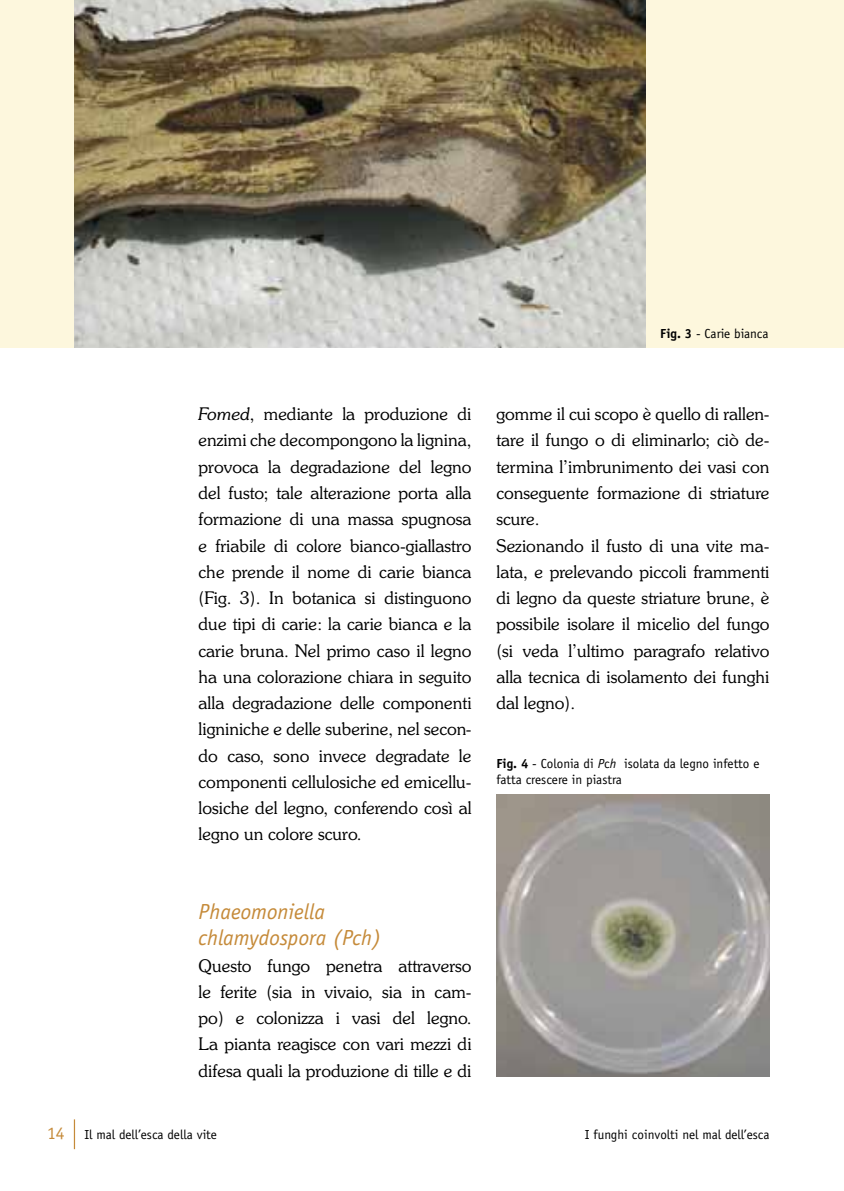
<style>
.page{position:relative;width:844px;height:1191px;background:#fff}
.page>*{position:absolute;margin:0;border:0;box-sizing:border-box;transform-origin:0 0}
.t1{font:italic 21.88px/26.2px "Officina Sans";color:#c58a39}
.t2{font:300 17.5px/26.2px "Souvenir IT Cby BT";color:#000;text-align:justify}
.t3{font:13.12px/15.8px "Officina Sans";color:#000}
.s1{font-weight:700}
.s2{font-style:italic}
.s3{font-size:17.5px;color:#c58a39}
</style>
<div class="page">
<hr style="left:74px;top:1119px;width:1px;height:30px;background:#c58a39">
<div style="left:0;top:0;width:843px;height:347px;background:#fdf7dd"></div>
<img style="left:496px;top:794px;width:273px;height:282px">
<img style="left:74px;top:0;width:571px;height:347px">
<p class="t3" style="left:660px;top:326px;width:110px"><span class="s1">Fig. 3</span> - Carie bianca</p>
<p class="t2" style="left:198px;top:402px;width:274px"><span class="s2">Fomed</span>, mediante la produzione di enzimi che decompongono la lignina, provoca la degradazione del legno del fusto; tale alterazione porta alla formazione di una massa spugnosa e friabile di colore bianco-giallastro che prende il nome di carie bianca (Fig. 3). In botanica si distinguono due tipi di carie: la carie bianca e la carie bruna. Nel primo caso il legno ha una colorazione chiara in seguito alla degradazione delle componenti ligniniche e delle suberine, nel secon&shy;do caso, sono invece degradate le componenti cellulosiche ed emicellu&shy;losiche del legno, conferendo così al legno un colore scuro.</p>
<p class="t1" style="left:198px;top:900px;width:184px">Phaeomoniella chlamydospora (Pch)</p>
<p class="t2" style="left:198px;top:953px;width:274px">Questo fungo penetra attraverso le ferite (sia in vivaio, sia in cam&shy;po) e colonizza i vasi del legno.<br>La pianta reagisce con vari mezzi di difesa quali la produzione di tille e di</p>
<p class="t3" style="left:47px;top:1127px;width:171px"><span class="s3">14</span> Il mal dell’esca della vite</p>
<p class="t2" style="left:496px;top:402px;width:274px;text-align:left">gomme il cui scopo è quello di rallen&shy;tare il fungo o di eliminarlo; ciò de&shy;termina l’imbrunimento dei vasi con conseguente formazione di striature scure.<br>Sezionando il fusto di una vite ma&shy;lata, e prelevando piccoli frammenti di legno da queste striature brune, è possibile isolare il micelio del fungo (si veda l’ultimo paragrafo relativo alla tecnica di isolamento dei funghi dal legno).</p>
<p class="t3" style="left:496px;top:757px;width:264px"><span class="s1">Fig. 4</span> - Colonia di <span class="s2">P</span>c<span class="s2">h</span> isolata da legno infetto e fatta crescere in piastra</p>
<p class="t3" style="left:584px;top:1127px;width:186px">I funghi coinvolti nel mal dell’esca</p>
</div>
